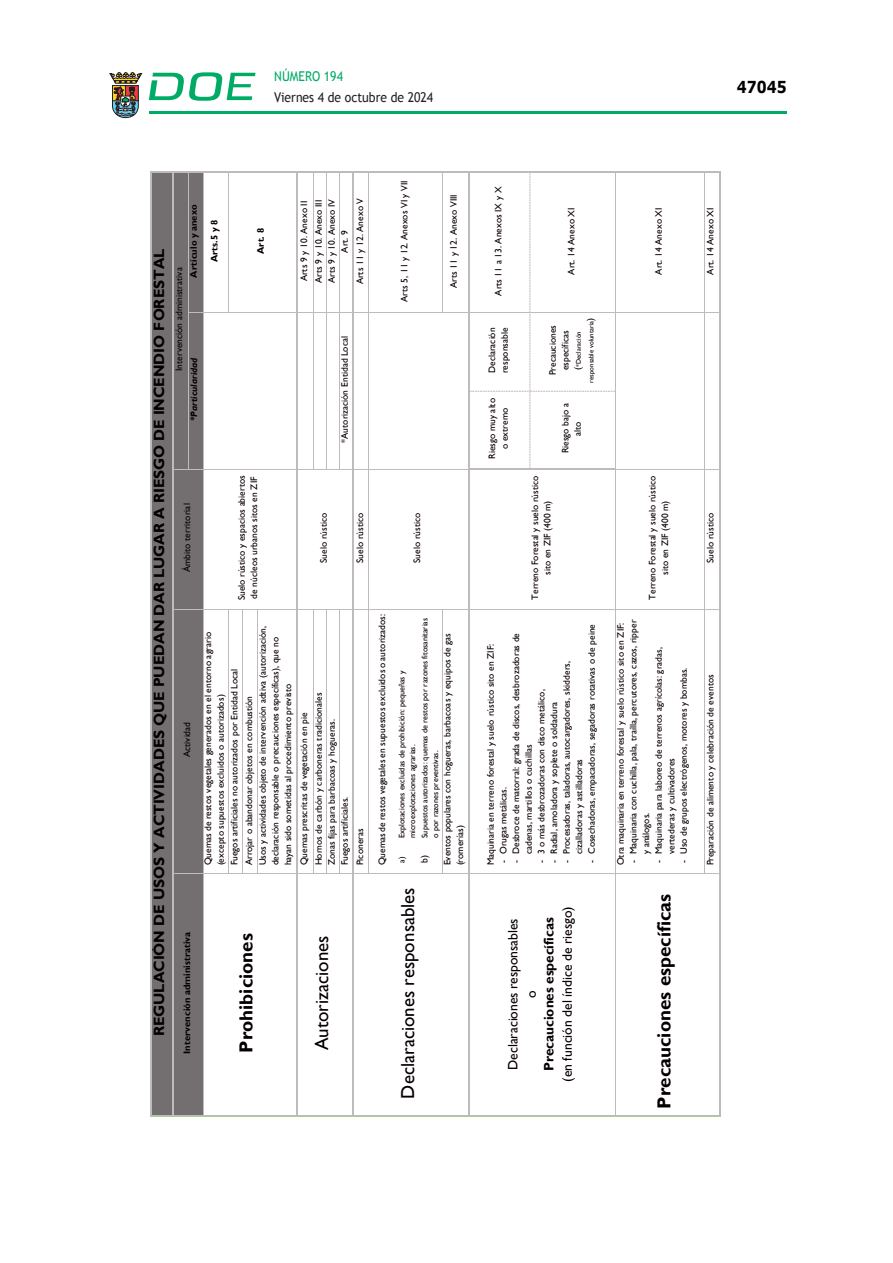
<style>
.page{position:relative;width:893px;height:1263px;background:#fff}
.page>*{position:absolute;margin:0;border:0;box-sizing:border-box;transform-origin:0 0}
.t1{font:18.75px "Gill Sans MT";color:#000}
.t2{font:700 18.75px "Gill Sans MT";color:#000}
.t3{font:700 16.5px "Verdana";color:#000;scale:.85 1}
.t4{font:700 14.85px "Gill Sans MT";color:#000}
.t5{font:13.65px/18px "Gill Sans MT";color:#000;text-align:center}
.t6{font:13.5px "Trebuchet MS";color:#231f20;scale:.9 1}
.t7{font:13.5px "Trebuchet MS";color:#00ab67;scale:.9 1}
.t8{font:9.45px/12.6px "Gill Sans MT";letter-spacing:.005em;color:#000}
.t9{font:700 9.45px "Gill Sans MT";color:#000}
.t10{font:8.1px/10.6px "Gill Sans MT";color:#000}
.t11{font:6.75px/12.6px "Gill Sans MT";color:#000;text-align:center}
.s1{font-weight:700;font-style:italic}
.s2{font-size:9.45px}
.s3{font-weight:700}
</style>
<div class="page">
<hr style="left:149px;top:111px;width:638px;height:3px;background:#00ab66">
<svg style="left:109px;top:72px;width:33px;height:46px"></svg>
<svg style="left:149px;top:72px;width:106px;height:29px"></svg>
<hr style="left:152px;top:1115px;width:20px;height:2px;background:#a8d08d">
<svg style="left:172px;top:1116px;width:31px;height:1px"></svg>
<hr style="left:203px;top:1115px;width:25px;height:2px;background:#a8d08d">
<svg style="left:228px;top:1116px;width:30px;height:1px"></svg>
<hr style="left:258px;top:1115px;width:38px;height:2px;background:#a8d08d">
<svg style="left:296px;top:1116px;width:73px;height:1px"></svg>
<hr style="left:369px;top:1115px;width:28px;height:2px;background:#a8d08d">
<hr style="left:398px;top:1115px;width:44px;height:2px;background:#a8d08d">
<hr style="left:442px;top:1115px;width:26px;height:2px;background:#a8d08d">
<hr style="left:470px;top:1115px;width:60px;height:2px;background:#a8d08d">
<hr style="left:530px;top:1115px;width:85px;height:2px;background:#a8d08d">
<hr style="left:616px;top:1115px;width:88px;height:2px;background:#a8d08d">
<svg style="left:704px;top:1116px;width:16px;height:1px"></svg>
<svg style="left:150px;top:171px;width:571px;height:945px"></svg>
<h3 class="t7" style="left:274px;top:68px;width:78px">NÚMERO 194</h3>
<h3 class="t6" style="left:274px;top:89px;width:178px">Viernes 4 de octubre de 2024</h3>
<h2 class="t3" style="left:737px;top:76px;width:60px">47045</h2>
<p class="t4" style="left:150px;top:1036px;width:789px;rotate:-90deg">REGULACIÓN DE USOS Y ACTIVIDADES QUE PUEDAN DAR LUGAR A RIESGO DE INCENDIO FORESTAL</p>
<p class="t9" style="left:188px;top:277px;width:74px;rotate:-90deg">Artículo y anexo</p>
<p class="t8" style="left:171px;top:421px;width:155px;line-height:15.3px;text-indent:50px;rotate:-90deg">Intervención administrativa <span class="s1">*Particularidad</span></p>
<p class="t9" style="left:209px;top:262px;width:44px;rotate:-90deg">Arts.5 y 8</p>
<p class="t9" style="left:255px;top:254px;width:27px;rotate:-90deg">Art. 8</p>
<p class="t8" style="left:181px;top:572px;width:70px;rotate:-90deg">Ámbito territorial</p>
<p class="t8" style="left:235px;top:600px;width:127px;rotate:-90deg">Suelo rústico y espacios abiertos de núcleos urbanos sitos en ZIF</p>
<p class="t8" style="left:325px;top:283px;width:85px;rotate:-90deg">Arts 9 y 10. Anexo IV</p>
<p class="t8" style="left:312px;top:283px;width:84px;rotate:-90deg">Arts 9 y 10. Anexo III</p>
<p class="t8" style="left:298px;top:281px;width:82px;rotate:-90deg">Arts 9 y 10. Anexo II</p>
<p class="t8" style="left:338px;top:252px;width:24px;rotate:-90deg">Art. 9</p>
<p class="t8" style="left:354px;top:284px;width:88px;rotate:-90deg">Arts 11 y 12. Anexo V</p>
<p class="t8" style="left:338px;top:443px;width:108px;rotate:-90deg">*Autorización Entidad Local</p>
<p class="t8" style="left:317px;top:563px;width:51px;rotate:-90deg">Suelo rústico</p>
<p class="t8" style="left:354px;top:563px;width:51px;rotate:-90deg">Suelo rústico</p>
<p class="t8" style="left:181px;top:757px;width:37px;rotate:-90deg">Actividad</p>
<p class="t8" style="left:242px;top:865px;width:241px;line-height:13.6px;rotate:-90deg">Arrojar o abandonar objetos en combustión<br>Usos y actividades objeto de intervención adtiva (autorización,</p>
<p class="t8" style="left:269px;top:865px;width:230px;rotate:-90deg">declaración responsable o precauciones específicas), que no hayan sido sometidas al procedimiento previsto</p>
<p class="t8" style="left:202px;top:865px;width:235px;rotate:-90deg">Quemas de restos vegetales generados en el entorno agrario (excepto supuestos excluidos o autorizados)</p>
<p class="t8" style="left:228px;top:865px;width:198px;rotate:-90deg">Fuegos artificiales no autorizados por Entidad Local</p>
<p class="t8" style="left:312px;top:865px;width:175px;rotate:-90deg">Hornos de carbón y carboneras tradicionales</p>
<p class="t8" style="left:298px;top:865px;width:154px;rotate:-90deg">Quemas prescritas de vegetación en pie</p>
<p class="t8" style="left:325px;top:865px;width:148px;rotate:-90deg">Zonas fijas para barbacoas y hogueras.</p>
<p class="t8" style="left:338px;top:865px;width:70px;rotate:-90deg">Fuegos artificiales.</p>
<p class="t8" style="left:354px;top:865px;width:38px;rotate:-90deg">Piconeras</p>
<p class="t9" style="left:181px;top:1054px;width:123px;rotate:-90deg">Intervención administrativa</p>
<p class="t2" style="left:235px;top:1052px;width:121px;rotate:-90deg">Prohibiciones</p>
<p class="t1" style="left:311px;top:1050px;width:116px;rotate:-90deg">Autorizaciones</p>
<p class="t8" style="left:398px;top:302px;width:123px;rotate:-90deg">Arts 5, 11 y 12. Anexos VI y VII</p>
<p class="t8" style="left:448px;top:288px;width:95px;rotate:-90deg">Arts 11 y 12. Anexo VIII</p>
<p class="t8" style="left:411px;top:563px;width:51px;rotate:-90deg">Suelo rústico</p>
<p class="t8" style="left:376px;top:865px;width:253px;rotate:-90deg">Quemas de restos vegetales en supuestos excluidos o autorizados:</p>
<p class="t10" style="left:420px;top:838px;width:222px;text-indent:-24px;rotate:-90deg"><span class="s2">b)</span> Supuestos autorizados: quemas de restos por razones fitosanitarias o por razones preventivas.</p>
<p class="t8" style="left:441px;top:865px;width:233px;rotate:-90deg">Eventos populares con hogueras, barbacoas y equipos de gas (romerías)</p>
<p class="t10" style="left:397px;top:838px;width:169px;text-indent:-24px;rotate:-90deg">a) Explotaciones excluidas de prohibición: pequeñas y microexplotaciones agrarias.</p>
<p class="t1" style="left:397px;top:1098px;width:213px;rotate:-90deg">Declaraciones responsables</p>
<p class="t8" style="left:492px;top:296px;width:110px;rotate:-90deg">Arts 11 a 13. Anexos IX y X</p>
<p class="t8" style="left:486px;top:373px;width:47px;rotate:-90deg">Declaración responsable</p>
<p class="t8" style="left:486px;top:459px;width:62px;text-align:center;rotate:-90deg">Riesgo muy alto o extremo</p>
<p class="t8" style="left:565px;top:275px;width:69px;rotate:-90deg">Art. 14 Anexo XI</p>
<p class="t8" style="left:547px;top:375px;width:52px;text-align:center;rotate:-90deg">Precauciones específicas</p>
<p class="t11" style="left:572px;top:382px;width:66px;rotate:-90deg"><span class="s2">(</span>*Declaración responsable voluntaria<span class="s2">)</span></p>
<p class="t8" style="left:559px;top:453px;width:52px;text-align:center;rotate:-90deg">Riesgo bajo a alto</p>
<p class="t8" style="left:529px;top:600px;width:125px;text-align:center;rotate:-90deg">Terreno Forestal y suelo rústico sito en ZIF (400 m)</p>
<p class="t8" style="left:585px;top:863px;width:240px;rotate:-90deg">- Cosechadoras, empacadoras, segadoras rotativas o de peine</p>
<p class="t8" style="left:510px;top:854px;width:223px;text-indent:-9px;rotate:-90deg">- Desbroce de matorral: grada de discos, desbrozadoras de cadenas, martillos o cuchillas</p>
<p class="t8" style="left:485px;top:865px;width:223px;rotate:-90deg">Maquinaria en terreno forestal y suelo rústico sito en ZIF:</p>
<p class="t8" style="left:561px;top:854px;width:194px;text-indent:-9px;rotate:-90deg">- Procesadoras, taladoras, autocargadores, skidders, cizalladoras y astilladoras</p>
<p class="t8" style="left:535px;top:863px;width:175px;rotate:-90deg">- 3 o más desbrozadoras con disco metálico,</p>
<p class="t8" style="left:548px;top:863px;width:163px;rotate:-90deg">- Radial, amoladora y soplete o soldadura</p>
<p class="t8" style="left:497px;top:863px;width:78px;rotate:-90deg">- Orugas metálicas.</p>
<p class="t5" style="left:504px;top:1082px;width:177px;rotate:-90deg">Declaraciones responsables<br>o<br><span class="s3">Precauciones específicas<br></span>(en función del índice de riesgo)</p>
<p class="t8" style="left:653px;top:275px;width:69px;rotate:-90deg">Art. 14 Anexo XI</p>
<p class="t8" style="left:704px;top:275px;width:69px;rotate:-90deg">Art. 14 Anexo XI</p>
<p class="t8" style="left:646px;top:600px;width:125px;text-align:center;rotate:-90deg">Terreno Forestal y suelo rústico sito en ZIF (400 m)</p>
<p class="t8" style="left:615px;top:865px;width:244px;rotate:-90deg">Otra maquinaria en terreno forestal y suelo rústico sito en ZIF:</p>
<p class="t8" style="left:627px;top:854px;width:236px;text-indent:-9px;rotate:-90deg">- Maquinaria con cuchilla, pala, traílla, percutores, cazos, ripper y análogos.</p>
<p class="t8" style="left:653px;top:854px;width:208px;text-indent:-9px;rotate:-90deg">- Maquinaria para laboreo de terrenos agrícolas: gradas, vertederas y cultivadores</p>
<p class="t8" style="left:677px;top:863px;width:197px;rotate:-90deg">- Uso de grupos electrógenos, motores y bombas.</p>
<p class="t2" style="left:653px;top:1108px;width:216px;rotate:-90deg">Precauciones específicas</p>
<p class="t8" style="left:704px;top:563px;width:51px;rotate:-90deg">Suelo rústico</p>
<p class="t8" style="left:704px;top:865px;width:192px;rotate:-90deg">Preparación de alimento y celebración de eventos</p>
</div>
